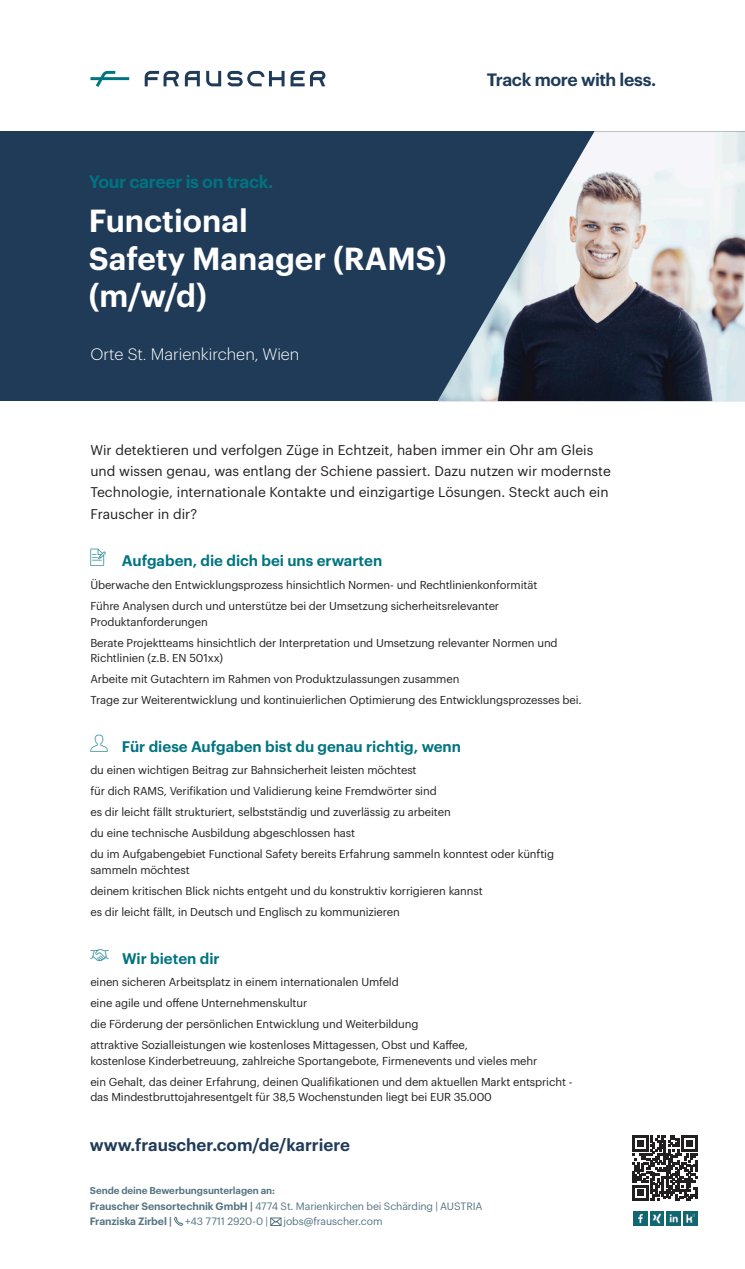
<style>
.page{position:relative;width:745px;height:1269px;background:#fff}
.page>*{position:absolute;margin:0;border:0;box-sizing:border-box;transform-origin:0 0}
.Headline{font:600 31.25px/37.5px "Graphik LCG";color:#fff}
.Pre-Headline{font:600 17.5px "Graphik LCG";letter-spacing:-.02em;color:#007480}
.Claim{font:600 17.5px "Graphik LCG";letter-spacing:-.02em;color:#203b58}
.t1{font:600 16.88px "Graphik LCG";color:#203b58}
.Headline-2{font:300 16.25px "Graphik LCG";color:#fff}
.Aufzählung_Headline{font:600 15px "Graphik LCG";color:#007480}
.Intro_Fließtext{font:13.75px/21.2px "Graphik LCG";color:#231f20}
.Seite1_Punkte{font:11.25px/15.6px "Graphik LCG";letter-spacing:-.01em;color:#231f20}
.t2{font:10.5px "Graphik LCG";letter-spacing:-.01em;color:#557482}
.t3{font:600 10.5px "Graphik LCG";letter-spacing:-.01em;color:#557482}
.t4{font:600 9.75px "Graphik LCG";letter-spacing:-.005em;color:#557482}
.s1{font-family:"Frauscher";font-weight:400;font-size:20px}
.s2{font-family:"Frauscher";font-weight:400;font-size:21.25px}
.s3{font-weight:600}
</style>
<div class="page">
<svg style="left:290px;top:71px;width:14px;height:15px"></svg>
<svg style="left:206px;top:71px;width:15px;height:15px"></svg>
<svg style="left:185px;top:71px;width:15px;height:15px"></svg>
<svg style="left:227px;top:71px;width:57px;height:15px"></svg>
<svg style="left:310px;top:71px;width:15px;height:15px"></svg>
<svg style="left:145px;top:71px;width:34px;height:15px"></svg>
<svg style="left:90px;top:71px;width:39px;height:16px"></svg>
<img style="left:633px;top:1211px;width:14px;height:14px">
<img style="left:683px;top:1211px;width:13px;height:14px">
<img style="left:666px;top:1211px;width:14px;height:14px">
<img style="left:650px;top:1211px;width:13px;height:14px">
<svg style="left:174px;top:1216px;width:9px;height:9px"></svg>
<svg style="left:270px;top:1217px;width:11px;height:9px"></svg>
<svg style="left:632px;top:1135px;width:65px;height:65px"></svg>
<div style="left:0;top:131px;width:744px;height:270px;background:#203b58"></div>
<img style="left:438px;top:131px;width:306px;height:270px">
<p class="Pre-Headline" style="left:89px;top:168px;width:186px">Your career is on track.</p>
<p class="Headline" style="left:89px;top:199px;width:359px">Functional<br>Safety Manager (RAMS)</p>
<p class="Headline" style="left:89px;top:274px;width:120px">(m/w/d)</p>
<p class="Headline-2" style="left:90px;top:342px;width:210px">Orte St. Marienkirchen, Wien</p>
<p class="Claim" style="left:486px;top:66px;width:171px">Track more with less.</p>
<p class="Intro_Fließtext" style="left:90px;top:438px;width:521px">Wir detektieren und verfolgen Züge in Echtzeit, haben immer ein Ohr am Gleis und wissen genau, was entlang der Schiene passiert. Dazu nutzen wir modernste Technologie, internationale Kontakte und einzigartige Lösungen. Steckt auch ein Frauscher in dir?</p>
<p class="Aufzählung_Headline" style="left:90px;top:549px;width:293px"><span class="s1">Q</span> Aufgaben, die dich bei uns erwarten</p>
<p class="Seite1_Punkte" style="left:90px;top:576px;width:448px">Überwache den Entwicklungsprozess hinsichtlich Normen- und Rechtlinienkonformität</p>
<p class="Seite1_Punkte" style="left:90px;top:597px;width:410px">Führe Analysen durch und unterstütze bei der Umsetzung sicherheitsrelevanter<br>Produktanforderungen</p>
<p class="Seite1_Punkte" style="left:90px;top:633px;width:468px">Berate Projektteams hinsichtlich der Interpretation und Umsetzung relevanter Normen und<br>Richtlinien (z.B. EN 501xx)</p>
<p class="Seite1_Punkte" style="left:90px;top:670px;width:370px">Arbeite mit Gutachtern im Rahmen von Produktzulassungen zusammen</p>
<p class="Seite1_Punkte" style="left:90px;top:691px;width:492px">Trage zur Weiterentwicklung und kontinuierlichen Optimierung des Entwicklungsprozesses bei.</p>
<p class="Aufzählung_Headline" style="left:90px;top:735px;width:372px"><span class="s1">k</span>Für diese Aufgaben bist du genau richtig, wenn</p>
<p class="Seite1_Punkte" style="left:90px;top:761px;width:327px">du einen wichtigen Beitrag zur Bahnsicherheit leisten möchtest</p>
<p class="Seite1_Punkte" style="left:90px;top:782px;width:347px">für dich RAMS, Verifikation und Validierung keine Fremdwörter sind</p>
<p class="Seite1_Punkte" style="left:90px;top:803px;width:362px">es dir leicht fällt strukturiert, selbstständig und zuverlässig zu arbeiten</p>
<p class="Seite1_Punkte" style="left:90px;top:824px;width:266px">du eine technische Ausbildung abgeschlossen hast</p>
<p class="Seite1_Punkte" style="left:90px;top:845px;width:465px">du im Aufgabengebiet Functional Safety bereits Erfahrung sammeln konntest oder künftig sammeln möchtest</p>
<p class="Seite1_Punkte" style="left:90px;top:882px;width:394px">deinem kritischen Blick nichts entgeht und du konstruktiv korrigieren kannst</p>
<p class="Seite1_Punkte" style="left:90px;top:903px;width:311px">es dir leicht fällt, in Deutsch und Englisch zu kommunizieren</p>
<p class="Aufzählung_Headline" style="left:90px;top:946px;width:131px"><span class="s2">s</span>Wir bieten dir</p>
<p class="Seite1_Punkte" style="left:90px;top:973px;width:310px">einen sicheren Arbeitsplatz in einem internationalen Umfeld</p>
<p class="Seite1_Punkte" style="left:90px;top:994px;width:218px">eine agile und offene Unternehmenskultur</p>
<p class="Seite1_Punkte" style="left:90px;top:1015px;width:329px">die Förderung der persönlichen Entwicklung und Weiterbildung</p>
<p class="Seite1_Punkte" style="left:90px;top:1036px;width:448px">attraktive Sozialleistungen wie kostenloses Mittagessen, Obst und Kaffee,<br>kostenlose Kinderbetreuung, zahlreiche Sportangebote, Firmenevents und vieles mehr</p>
<p class="Seite1_Punkte" style="left:90px;top:1072px;width:483px">ein Gehalt, das deiner Erfahrung, deinen Qualifikationen und dem aktuellen Markt entspricht - das Mindestbruttojahresentgelt für 38,5 Wochenstunden liegt bei EUR 35.000</p>
<p class="t1" style="left:90px;top:1131px;width:262px">www.frauscher.com/de/karriere</p>
<p class="t4" style="left:90px;top:1183px;width:187px">Sende deine Bewerbungsunterlagen an:</p>
<p class="t2" style="left:90px;top:1198px;width:394px"><span class="s3">Frauscher Sensortechnik GmbH |</span> 4774 St. Marienkirchen bei Schärding | AUSTRIA</p>
<p class="t3" style="left:90px;top:1213px;width:84px">Franziska Zirbel |</p>
<p class="t2" style="left:185px;top:1213px;width:84px">+43 7711 2920-0 |</p>
<p class="t2" style="left:283px;top:1213px;width:100px">jobs@frauscher.com</p>
</div>
